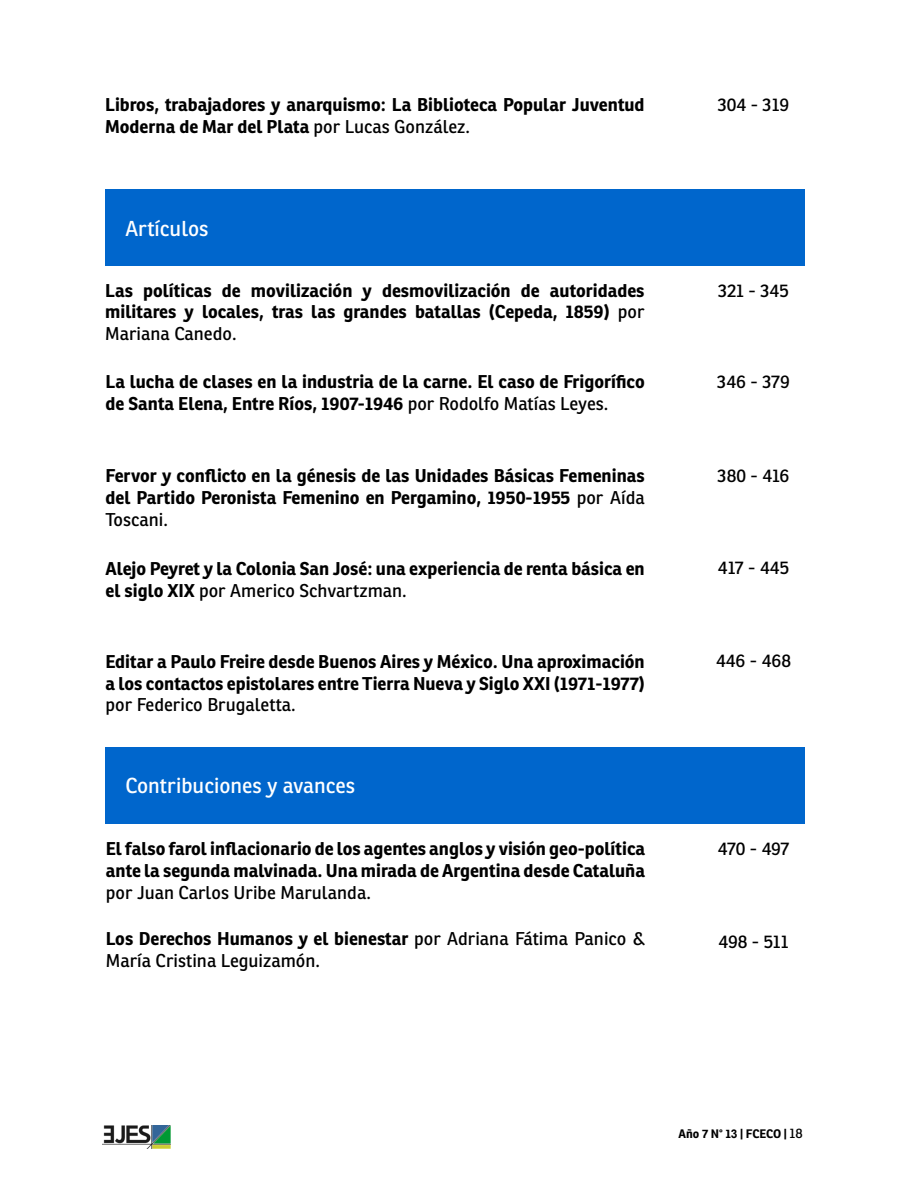
<style>
.page{position:relative;width:900px;height:1200px;background:#fff}
.page>*{position:absolute;margin:0;border:0;box-sizing:border-box;transform-origin:0 0}
.t1{font:21px "Ronnia";color:#fff}
.t2{font:700 18px/21.6px "Ronnia";color:#000}
.t3{font:18px/21.6px "Ronnia";color:#000}
.t4{font:700 12px "Ronnia";letter-spacing:-.005em;color:#000}
.s1{font-weight:400}
.s2{font-weight:700}
.s3{font-family:"Arial"}
.s4{font-weight:400;font-size:13.5px}
</style>
<div class="page">
<img style="left:103px;top:1125px;width:67px;height:24px">
<div style="left:106px;top:190px;width:699px;height:76px;background:#06c"></div>
<div style="left:106px;top:747px;width:699px;height:76px;background:#06c"></div>
<p class="t2" style="left:105px;top:94px;width:541px">Libros, trabajadores y anarquismo: La Biblioteca Popular Juventud<br>Moderna de Mar del Plata <span class="s1">por Lucas González.</span></p>
<p class="t3" style="left:718px;top:94px;width:73px">304 - 319</p>
<p class="t1" style="left:125px;top:215px;width:85px">Artículos</p>
<p class="t2" style="left:105px;top:279px;width:541px;text-align:justify">Las políticas de movilización y desmovilización de autoridades militares y locales, tras las grandes batallas (Cepeda, 1859) <span class="s1">por Mariana Canedo.</span></p>
<p class="t3" style="left:718px;top:279px;width:72px">321 - 345</p>
<p class="t2" style="left:106px;top:371px;width:541px">La lucha de clases en la industria de la carne. El caso de Frigorífico</p>
<p class="t3" style="left:717px;top:371px;width:74px">346 - 379</p>
<p class="t2" style="left:106px;top:393px;width:504px">de Santa Elena, Entre Ríos, 1907-1946 <span class="s1">por Rodolfo Matías Leyes.</span></p>
<p class="t2" style="left:106px;top:465px;width:541px">Fervor y conflicto en la génesis de las Unidades Básicas Femeninas</p>
<p class="t3" style="left:718px;top:465px;width:73px">380 - 416</p>
<p class="t2" style="left:106px;top:487px;width:541px">del Partido Peronista Femenino en Pergamino, 1950-1955 <span class="s1">por Aída<br>Toscani.</span></p>
<p class="t3" style="left:718px;top:557px;width:73px">417 - 445</p>
<p class="t2" style="left:106px;top:558px;width:541px">Alejo Peyret y la Colonia San José: una experiencia de renta básica en el siglo XIX <span class="s1">por Americo Schvartzman.</span></p>
<p class="t2" style="left:106px;top:651px;width:541px">Editar a Paulo Freire desde Buenos Aires y México. Una aproximación a los contactos epistolares entre Tierra Nueva y Siglo XXI (1971-1977)</p>
<p class="t3" style="left:106px;top:694px;width:192px">por Federico Brugaletta.</p>
<p class="t1" style="left:125px;top:772px;width:231px">Contribuciones y avances</p>
<p class="t2" style="left:106px;top:838px;width:541px">El falso farol inflacionario de los agentes anglos y visión geo-política ante la segunda malvinada. Una mirada de Argentina desde Cataluña</p>
<p class="t3" style="left:106px;top:881px;width:267px">por Juan Carlos Uribe Marulanda.</p>
<p class="t3" style="left:106px;top:928px;width:541px"><span class="s2">Los Derechos Humanos y el bienestar</span> por Adriana Fátima Panico &amp;<br>María Cristina Leguizamón.</p>
<p class="t3" style="left:716px;top:650px;width:77px">446 - 468</p>
<p class="t3" style="left:718px;top:838px;width:73px">470 - 497</p>
<p class="t3" style="left:719px;top:931px;width:71px">498 - 511</p>
<p class="t4" style="left:679px;top:1126px;width:126px">Año 7 N° 1<span class="s3">3</span> | FCECO | <span class="s4">18</span></p>
</div>
